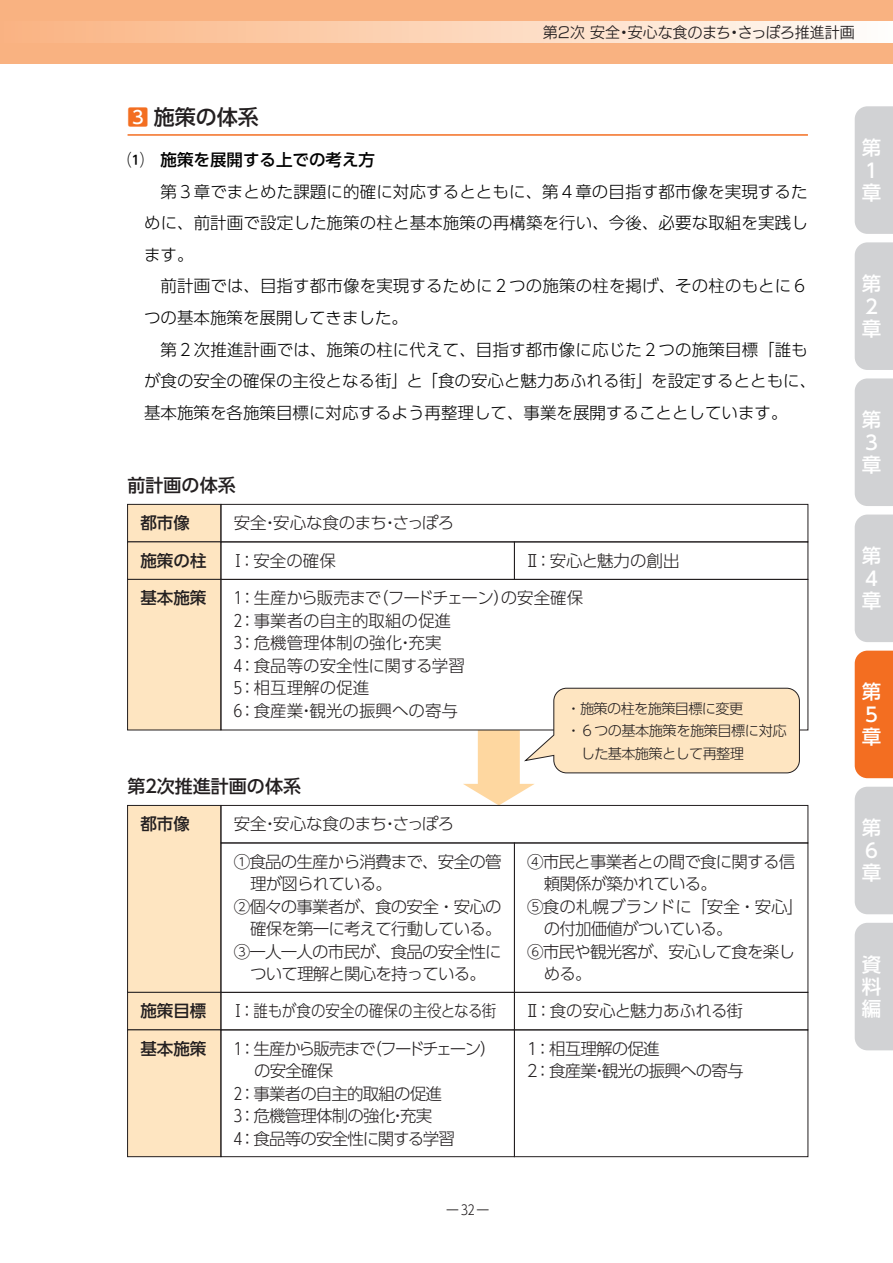
<style>
.page{position:relative;width:893px;height:1263px;background:#fff}
.page>*{position:absolute;margin:0;border:0;box-sizing:border-box;transform-origin:0 0}
.t1{font:500 21px "UD Shin Go Pro";color:#231f20}
.t2{font:500 19.5px/22.4px "UD Shin Go Pro";color:#fff}
.t3{font:500 18px "UD Shin Go Pro";color:#231f20}
.t4{font:300 16.5px/31.5px "UD Shin Go Pro";letter-spacing:.005em;color:#000}
.t5{font:300 16.5px/22.5px "UD Shin Go Pro";letter-spacing:-.045em;color:#231f20}
.t6{font:300 16.5px/22.5px "UD Shin Go Pro";color:#231f20}
.t7{font:300 16.5px "UD Shin Go Pro";letter-spacing:-.025em;color:#231f20}
.t8{font:500 16.5px "UD Shin Go Pro";color:#231f20}
.t9{font:300 16.5px "UD Shin Go Pro";letter-spacing:.005em;color:#231f20}
.t10{font:500 16.5px "UD Shin Go Pro";color:#000}
.t11{font:300 16.5px "UD Shin Go Pro";letter-spacing:-.01em;color:#231f20}
.t12{font:15px "New Rodin Pro M";color:#231f20}
.t13{font:300 14.25px "UD Shin Go Pro";letter-spacing:-.05em;color:#231f20}
.t14{font:300 13.5px "UD Shin Go Pro";color:#231f20}
.s1{color:#f36e21}
</style>
<div class="page">
<div style="left:0;top:0;width:893px;height:64px;background:#f9b281"></div>
<div style="left:855px;top:106px;width:38px;height:128px;background:#d1d2d4"></div>
<div style="left:855px;top:242px;width:38px;height:128px;background:#d1d2d4"></div>
<div style="left:855px;top:378px;width:38px;height:128px;background:#d1d2d4"></div>
<div style="left:855px;top:514px;width:38px;height:128px;background:#d1d2d4"></div>
<div style="left:855px;top:651px;width:38px;height:127px;background:#f36e21"></div>
<div style="left:855px;top:787px;width:38px;height:127px;background:#d1d2d4"></div>
<div style="left:0;top:21px;width:893px;height:22px;background:linear-gradient(to right,#fab27f,#fffcf8)"></div>
<hr style="left:128px;top:134px;width:680px;height:2px;background:#f36e21">
<div style="left:128px;top:504px;width:93px;height:38px;background:#fee5c1"></div>
<div style="left:127px;top:504px;width:94px;height:38px;border:1px solid #231f20"></div>
<div style="left:128px;top:542px;width:93px;height:37px;background:#fee5c1"></div>
<div style="left:127px;top:541px;width:94px;height:39px;border:1px solid #231f20"></div>
<div style="left:221px;top:504px;width:587px;height:38px;border:1px solid #231f20"></div>
<div style="left:128px;top:579px;width:93px;height:151px;background:#fee5c1"></div>
<div style="left:127px;top:579px;width:94px;height:151px;border:1px solid #231f20"></div>
<div style="left:221px;top:541px;width:294px;height:39px;border:1px solid #231f20"></div>
<div style="left:128px;top:805px;width:93px;height:187px;background:#fee5c1"></div>
<div style="left:127px;top:805px;width:94px;height:188px;border:1px solid #231f20"></div>
<div style="left:221px;top:805px;width:587px;height:38px;border:1px solid #231f20"></div>
<div style="left:221px;top:842px;width:294px;height:151px;border:1px solid #231f20"></div>
<div style="left:514px;top:541px;width:294px;height:39px;border:1px solid #231f20"></div>
<div style="left:128px;top:992px;width:93px;height:38px;background:#fee5c1"></div>
<div style="left:127px;top:992px;width:94px;height:38px;border:1px solid #231f20"></div>
<div style="left:128px;top:1030px;width:93px;height:127px;background:#fee5c1"></div>
<div style="left:127px;top:1029px;width:94px;height:128px;border:1px solid #231f20"></div>
<div style="left:221px;top:992px;width:294px;height:38px;border:1px solid #231f20"></div>
<div style="left:514px;top:842px;width:294px;height:151px;border:1px solid #231f20"></div>
<div style="left:221px;top:1029px;width:294px;height:128px;border:1px solid #231f20"></div>
<div style="left:514px;top:1029px;width:294px;height:128px;border:1px solid #231f20"></div>
<svg style="left:463px;top:687px;width:337px;height:118px"></svg>
<div style="left:855px;top:923px;width:38px;height:127px;background:#d1d2d4"></div>
<p class="t12" style="left:543px;top:19px;width:313px">第2次 安全・安心な食のまち・さっぽろ推進計画</p>
<p class="t1" style="left:128px;top:100px;width:133px"><span class="s1">3</span> 施策の体系</p>
<p class="t10" style="left:128px;top:147px;width:249px">⑴　施策を展開する上での考え方</p>
<p class="t4" style="left:144px;top:175px;width:674px">　第３章でまとめた課題に的確に対応するとともに、第４章の目指す都市像を実現するために、前計画で設定した施策の柱と基本施策の再構築を行い、今後、必要な取組を実践します。<br>　前計画では、目指す都市像を実現するために２つの施策の柱を掲げ、その柱のもとに６つの基本施策を展開してきました。<br>　第２次推進計画では、施策の柱に代えて、目指す都市像に応じた２つの施策目標「誰もが食の安全の確保の主役となる街」と「食の安心と魅力あふれる街」を設定するとともに、基本施策を各施策目標に対応するよう再整理して、事業を展開することとしています。</p>
<p class="t3" style="left:128px;top:470px;width:110px">前計画の体系</p>
<p class="t8" style="left:140px;top:510px;width:51px">都市像</p>
<p class="t8" style="left:140px;top:547px;width:68px">施策の柱</p>
<p class="t7" style="left:234px;top:510px;width:222px">安全・安心な食のまち・さっぽろ</p>
<p class="t5" style="left:230px;top:549px;width:108px">Ⅰ：安全の確保</p>
<p class="t6" style="left:524px;top:549px;width:157px">Ⅱ：安心と魅力の創出</p>
<p class="t8" style="left:140px;top:585px;width:67px">基本施策</p>
<p class="t6" style="left:234px;top:586px;width:351px">1：生産から販売まで（フードチェーン）の安全確保<br>2：事業者の自主的取組の促進<br>3：危機管理体制の強化・充実<br>4：食品等の安全性に関する学習<br>5：相互理解の促進<br>6：食産業・観光の振興への寄与</p>
<p class="t13" style="left:567px;top:696px;width:178px">・施策の柱を施策目標に変更</p>
<p class="t13" style="left:567px;top:719px;width:222px">・６つの基本施策を施策目標に対応</p>
<p class="t13" style="left:581px;top:741px;width:165px">した基本施策として再整理</p>
<p class="t3" style="left:128px;top:771px;width:175px">第２次推進計画の体系</p>
<p class="t8" style="left:140px;top:811px;width:51px">都市像</p>
<p class="t7" style="left:234px;top:811px;width:222px">安全・安心な食のまち・さっぽろ</p>
<p class="t5" style="left:234px;top:849px;width:269px">①食品の生産から消費まで、安全の管</p>
<p class="t5" style="left:250px;top:872px;width:143px">理が図られている。</p>
<p class="t5" style="left:234px;top:894px;width:270px">②個々の事業者が、食の安全・安心の</p>
<p class="t5" style="left:250px;top:917px;width:253px">確保を第一に考えて行動している。</p>
<p class="t5" style="left:234px;top:939px;width:269px">③一人一人の市民が、食品の安全性に</p>
<p class="t5" style="left:250px;top:962px;width:237px">ついて理解と関心を持っている。</p>
<p class="t5" style="left:527px;top:849px;width:270px">④市民と事業者との間で食に関する信</p>
<p class="t5" style="left:544px;top:872px;width:175px">頼関係が築かれている。</p>
<p class="t9" style="left:527px;top:893px;width:278px">⑤食の札幌ブランドに「安全・安心」</p>
<p class="t5" style="left:544px;top:917px;width:190px">の付加価値がついている。</p>
<p class="t5" style="left:527px;top:939px;width:269px">⑥市民や観光客が、安心して食を楽し</p>
<p class="t5" style="left:544px;top:962px;width:49px">める。</p>
<p class="t8" style="left:140px;top:998px;width:67px">施策目標</p>
<p class="t8" style="left:140px;top:1035px;width:67px">基本施策</p>
<p class="t6" style="left:230px;top:999px;width:268px">Ⅰ：誰もが食の安全の確保の主役となる街</p>
<p class="t11" style="left:524px;top:998px;width:221px">Ⅱ：食の安心と魅力あふれる街</p>
<p class="t5" style="left:234px;top:1036px;width:264px">1：生産から販売まで（フードチェーン）　 の安全確保<br>2：事業者の自主的取組の促進<br>3：危機管理体制の強化・充実<br>4：食品等の安全性に関する学習</p>
<p class="t5" style="left:524px;top:1036px;width:221px">１：相互理解の促進<br>２：食産業・観光の振興への寄与</p>
<p class="t14" style="left:446px;top:1199px;width:45px">ー32ー</p>
<p class="t2" style="left:862px;top:136px;width:20px">第<br>1章</p>
<p class="t2" style="left:862px;top:272px;width:20px">第<br>2章</p>
<p class="t2" style="left:862px;top:408px;width:20px">第<br>3章</p>
<p class="t2" style="left:862px;top:544px;width:20px">第<br>4章</p>
<p class="t2" style="left:862px;top:680px;width:20px">第<br>5章</p>
<p class="t2" style="left:862px;top:816px;width:20px">第<br>6章</p>
<p class="t2" style="left:862px;top:952px;width:20px;text-align:justify">資料編</p>
</div>
